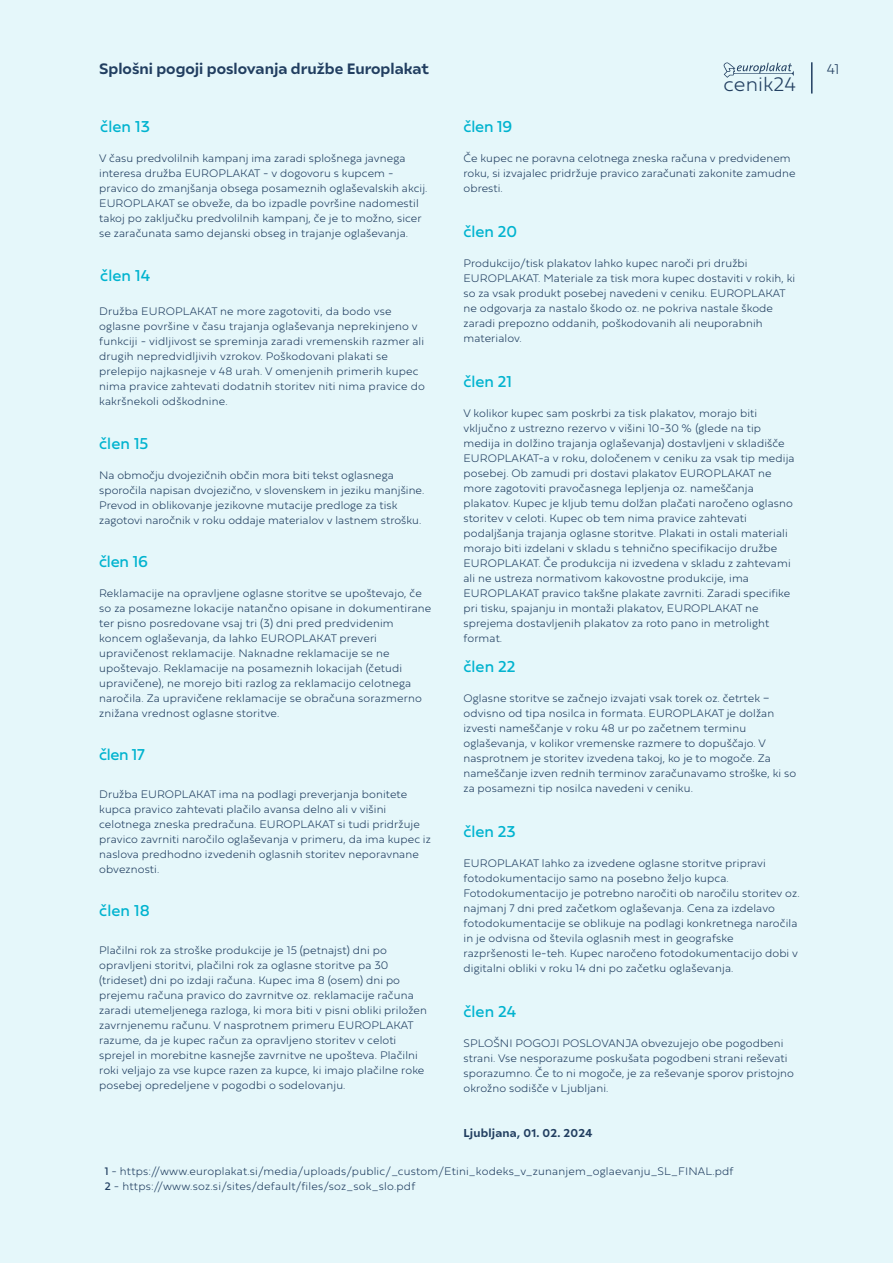
<style>
.page{position:relative;width:893px;height:1263px;background:#fff}
.page>*{position:absolute;margin:0;border:0;box-sizing:border-box;transform-origin:0 0}
.t1{font:100 20.55px "Fieldwork Hum";letter-spacing:.005em;color:#213e60}
.t2{font:16.5px "Fieldwork Hum";color:#00b3cf}
.t3{font:700 15px "Ariana Pro";color:#213e60}
.t4{font:100 14.7px "Fieldwork Hum";color:#213e60}
.t5{font:100 11.4px/15px "Fieldwork Hum";letter-spacing:.01em;color:#213e60}
.t6{font:700 11.4px "Ariana Pro";letter-spacing:.02em;color:#213e60}
.s1{font-weight:400}
</style>
<div class="page">
<svg style="left:724px;top:62px;width:70px;height:16px"></svg>
<hr style="left:811px;top:62px;width:1px;height:32px;background:#213e60">
<h3 class="t3" style="left:99px;top:58px;width:331px">Splošni pogoji poslovanja družbe Europlakat</h3>
<h2 class="t2" style="left:100px;top:114px;width:51px">člen 13</h2>
<p class="t5" style="left:99px;top:150px;width:330px">V času predvolilnih kampanj ima zaradi splošnega javnega interesa družba EUROPLAKAT - v dogovoru s kupcem - pravico do zmanjšanja obsega posameznih oglaševalskih akcij.<br>EUROPLAKAT se obveže, da bo izpadle površine nadomestil takoj po zaključku predvolilnih kampanj, če je to možno, sicer se zaračunata samo dejanski obseg in trajanje oglaševanja.</p>
<h2 class="t2" style="left:100px;top:262px;width:51px">člen 14</h2>
<p class="t5" style="left:99px;top:303px;width:327px">Družba EUROPLAKAT ne more zagotoviti, da bodo vse oglasne površine v času trajanja oglaševanja neprekinjeno v funkciji - vidljivost se spreminja zaradi vremenskih razmer ali drugih nepredvidljivih vzrokov. Poškodovani plakati se prelepijo najkasneje v 48 urah. V omenjenih primerih kupec nima pravice zahtevati dodatnih storitev niti nima pravice do kakršnekoli odškodnine.</p>
<h2 class="t2" style="left:99px;top:430px;width:51px">člen 15</h2>
<p class="t5" style="left:99px;top:467px;width:327px">Na območju dvojezičnih občin mora biti tekst oglasnega sporočila napisan dvojezično, v slovenskem in jeziku manjšine.<br>Prevod in oblikovanje jezikovne mutacije predloge za tisk zagotovi naročnik v roku oddaje materialov v lastnem strošku.</p>
<h2 class="t2" style="left:99px;top:548px;width:50px">člen 16</h2>
<p class="t5" style="left:99px;top:585px;width:334px">Reklamacije na opravljene oglasne storitve se upoštevajo, če so za posamezne lokacije natančno opisane in dokumentirane ter pisno posredovane vsaj tri (3) dni pred predvidenim koncem oglaševanja, da lahko EUROPLAKAT preveri upravičenost reklamacije. Naknadne reklamacije se ne upoštevajo. Reklamacije na posameznih lokacijah (četudi upravičene), ne morejo biti razlog za reklamacijo celotnega naročila. Za upravičene reklamacije se obračuna sorazmerno znižana vrednost oglasne storitve.</p>
<h2 class="t2" style="left:99px;top:742px;width:47px">člen 17</h2>
<p class="t5" style="left:99px;top:786px;width:333px">Družba EUROPLAKAT ima na podlagi preverjanja bonitete kupca pravico zahtevati plačilo avansa delno ali v višini celotnega zneska predračuna. EUROPLAKAT si tudi pridržuje pravico zavrniti naročilo oglaševanja v primeru, da ima kupec iz naslova predhodno izvedenih oglasnih storitev neporavnane obveznosti.</p>
<h2 class="t2" style="left:99px;top:898px;width:52px">člen 18</h2>
<p class="t5" style="left:99px;top:942px;width:329px">Plačilni rok za stroške produkcije je 15 (petnajst) dni po opravljeni storitvi, plačilni rok za oglasne storitve pa 30 (trideset) dni po izdaji računa. Kupec ima 8 (osem) dni po prejemu računa pravico do zavrnitve oz. reklamacije računa zaradi utemeljenega razloga, ki mora biti v pisni obliki priložen zavrnjenemu računu. V nasprotnem primeru EUROPLAKAT razume, da je kupec račun za opravljeno storitev v celoti sprejel in morebitne kasnejše zavrnitve ne upošteva. Plačilni roki veljajo za vse kupce razen za kupce, ki imajo plačilne roke posebej opredeljene v pogodbi o sodelovanju.</p>
<h1 class="t1" style="left:724px;top:68px;width:74px">cenik24</h1>
<h2 class="t2" style="left:463px;top:114px;width:50px">člen 19</h2>
<p class="t5" style="left:463px;top:150px;width:334px">Če kupec ne poravna celotnega zneska računa v predvidenem roku, si izvajalec pridržuje pravico zaračunati zakonite zamudne obresti.</p>
<h2 class="t2" style="left:463px;top:218px;width:55px">člen 20</h2>
<p class="t5" style="left:463px;top:255px;width:333px">Produkcijo/tisk plakatov lahko kupec naroči pri družbi EUROPLAKAT. Materiale za tisk mora kupec dostaviti v rokih, ki so za vsak produkt posebej navedeni v ceniku. EUROPLAKAT ne odgovarja za nastalo škodo oz. ne pokriva nastale škode zaradi prepozno oddanih, poškodovanih ali neuporabnih materialov.</p>
<h2 class="t2" style="left:463px;top:369px;width:50px">člen 21</h2>
<p class="t5" style="left:463px;top:405px;width:333px">V kolikor kupec sam poskrbi za tisk plakatov, morajo biti vključno z ustrezno rezervo v višini 10-30 % (glede na tip medija in dolžino trajanja oglaševanja) dostavljeni v skladišče EUROPLAKAT-a v roku, določenem v ceniku za vsak tip medija posebej. Ob zamudi pri dostavi plakatov EUROPLAKAT ne more zagotoviti pravočasnega lepljenja oz. nameščanja plakatov. Kupec je kljub temu dolžan plačati naročeno oglasno storitev v celoti. Kupec ob tem nima pravice zahtevati podaljšanja trajanja oglasne storitve. Plakati in ostali materiali morajo biti izdelani v skladu s tehnično specifikacijo družbe EUROPLAKAT. Če produkcija ni izvedena v skladu z zahtevami ali ne ustreza normativom kakovostne produkcije, ima EUROPLAKAT pravico takšne plakate zavrniti. Zaradi specifike pri tisku, spajanju in montaži plakatov, EUROPLAKAT ne sprejema dostavljenih plakatov za roto pano in metrolight format.</p>
<h2 class="t2" style="left:463px;top:654px;width:54px">člen 22</h2>
<p class="t5" style="left:463px;top:690px;width:334px">Oglasne storitve se začnejo izvajati vsak torek oz. četrtek − odvisno od tipa nosilca in formata. EUROPLAKAT je dolžan izvesti nameščanje v roku 48 ur po začetnem terminu oglaševanja, v kolikor vremenske razmere to dopuščajo. V nasprotnem je storitev izvedena takoj, ko je to mogoče. Za nameščanje izven rednih terminov zaračunavamo stroške, ki so za posamezni tip nosilca navedeni v ceniku.</p>
<h2 class="t2" style="left:463px;top:819px;width:54px">člen 23</h2>
<p class="t5" style="left:463px;top:855px;width:338px">EUROPLAKAT lahko za izvedene oglasne storitve pripravi fotodokumentacijo samo na posebno željo kupca.<br>Fotodokumentacijo je potrebno naročiti ob naročilu storitev oz. najmanj 7 dni pred začetkom oglaševanja. Cena za izdelavo fotodokumentacije se oblikuje na podlagi konkretnega naročila in je odvisna od števila oglasnih mest in geografske razpršenosti le-teh. Kupec naročeno fotodokumentacijo dobi v digitalni obliki v roku 14 dni po začetku oglaševanja.</p>
<h2 class="t2" style="left:463px;top:999px;width:54px">člen 24</h2>
<p class="t5" style="left:463px;top:1035px;width:332px">SPLOŠNI POGOJI POSLOVANJA obvezujejo obe pogodbeni strani. Vse nesporazume poskušata pogodbeni strani reševati sporazumno. Če to ni mogoče, je za reševanje sporov pristojno okrožno sodišče v Ljubljani.</p>
<p class="t6" style="left:463px;top:1125px;width:131px">Ljubljana, 01. 02. 2024</p>
<p class="t5" style="left:105px;top:1163px;width:630px"><span class="s1">1</span> - https://www.europlakat.si/media/uploads/public/_custom/Etini_kodeks_v_zunanjem_oglaevanju_SL_FINAL.pdf<br><span class="s1">2</span> - https://www.soz.si/sites/default/files/soz_sok_slo.pdf</p>
<p class="t4" style="left:827px;top:57px;width:14px">41</p>
</div>
